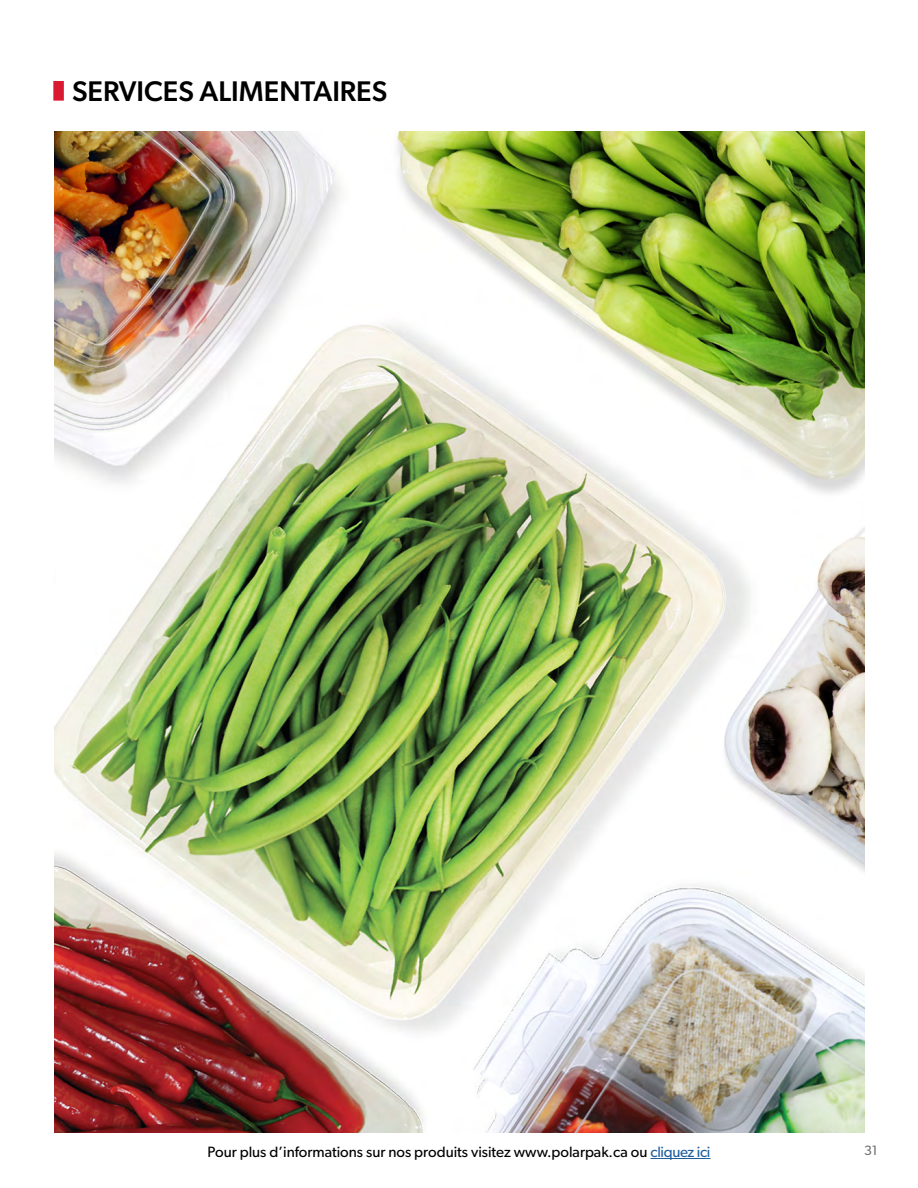
<style>
.page{position:relative;width:918px;height:1188px;background:#fff}
.page>*{position:absolute;margin:0;border:0;box-sizing:border-box;transform-origin:0 0}
.t1{font:500 28.5px "Gibson";color:#000}
.t2{font:15px "Gibson";color:#000}
.t3{font:13.5px "Gibson";color:#6d6e71}
.s1{color:#215e9e}
</style>
<div class="page">
<hr style="left:651px;top:1158px;width:59px;height:1px;background:#215e9e">
<img style="left:54px;top:131px;width:811px;height:1002px">
<div style="left:53px;top:81px;width:11px;height:20px;background:#da1a32"></div>
<h1 class="t1" style="left:72px;top:74px;width:317px">SERVICES ALIMENTAIRES</h1>
<p class="t2" style="left:208px;top:1142px;width:504px">Pour plus d’informations sur nos produits visitez www.polarpak.ca ou <span class="s1">cliquez ici</span></p>
<p class="t3" style="left:864px;top:1143px;width:15px">31</p>
</div>
